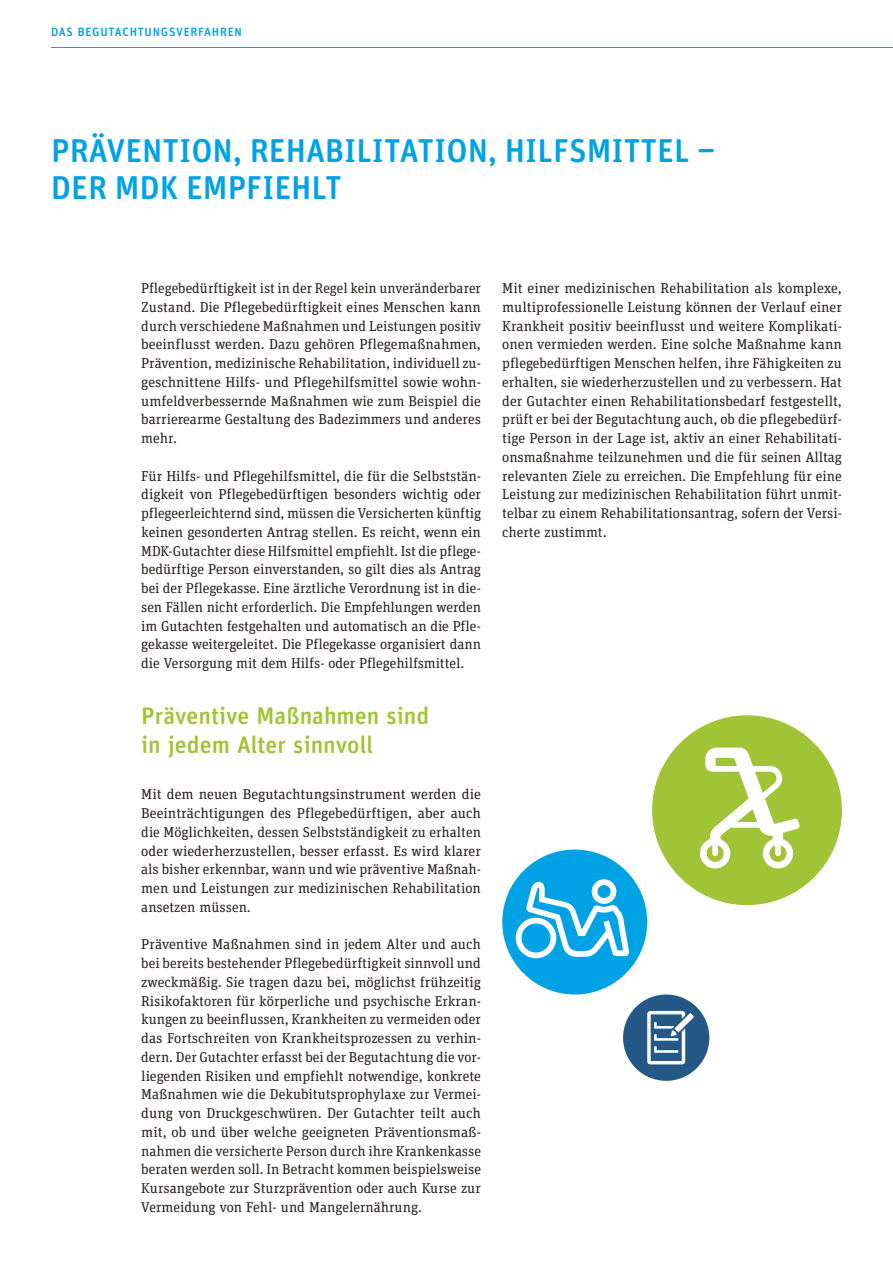
<style>
.page{position:relative;width:893px;height:1263px;background:#fff}
.page>*{position:absolute;margin:0;border:0;box-sizing:border-box;transform-origin:0 0}
.t1{font:500 33px/37.5px "Unit Rounded OT";color:#00a2e6}
.t2{font:500 24px/28.2px "Unit Rounded OT";color:#a1c436}
.t3{font:14.25px/18.8px "Unit Slab OT";color:#29211a;text-align:justify}
.t4{font:500 12px "Unit Rounded OT";letter-spacing:.06em;color:#00a2e6}
</style>
<div class="page">
<hr style="left:51px;top:47px;width:842px;height:1px;background:#00a2e6">
<svg style="left:502px;top:715px;width:340px;height:366px"></svg>
<p class="t4" style="left:51px;top:24px;width:192px">DAS BEGUTACHTUNGSVERFAHREN</p>
<h1 class="t1" style="left:51px;top:131px;width:666px">PRÄVENTION, REHABILITATION, HILFSMITTEL –<br>DER MDK EMPFIEHLT</h1>
<p class="t3" style="left:141px;top:279px;width:341px">Pflegebedürftigkeit ist in der Regel kein unveränderbarer Zustand. Die Pflegebedürftigkeit eines Menschen kann durch verschiedene Maßnahmen und Leistungen positiv beeinflusst werden. Dazu gehören Pflegemaßnahmen, Prävention, medizinische Rehabilitation, individuell zu&shy;geschnittene Hilfs- und Pflegehilfsmittel sowie wohn&shy;umfeldverbessernde Maßnahmen wie zum Beispiel die barrierearme Gestaltung des Badezimmers und anderes mehr.</p>
<p class="t3" style="left:141px;top:466px;width:341px">Für Hilfs- und Pflegehilfsmittel, die für die Selbststän&shy;digkeit von Pflegebedürftigen besonders wichtig oder pflegeerleichternd sind, müssen die Versicherten künftig keinen gesonderten Antrag stellen. Es reicht, wenn ein MDK-Gutachter diese Hilfsmittel empfiehlt. Ist die pflege&shy;bedürftige Person einverstanden, so gilt dies als Antrag bei der Pflegekasse. Eine ärztliche Verordnung ist in die&shy;sen Fällen nicht erforderlich. Die Empfehlungen werden im Gutachten festgehalten und automatisch an die Pfle&shy;gekasse weitergeleitet. Die Pflegekasse organisiert dann die Versorgung mit dem Hilfs- oder Pflegehilfsmittel.</p>
<h2 class="t2" style="left:141px;top:702px;width:289px">Präventive Maßnahmen sind in jedem Alter sinnvoll</h2>
<p class="t3" style="left:141px;top:785px;width:341px">Mit dem neuen Begutachtungsinstrument werden die Beeinträchtigungen des Pflegebedürftigen, aber auch die Möglichkeiten, dessen Selbstständigkeit zu erhalten oder wiederherzustellen, besser erfasst. Es wird klarer als bisher erkennbar, wann und wie präventive Maßnah&shy;men und Leistungen zur medizinischen Rehabilitation ansetzen müssen.</p>
<p class="t3" style="left:141px;top:935px;width:341px">Präventive Maßnahmen sind in jedem Alter und auch bei bereits bestehender Pflegebedürftigkeit sinnvoll und zweckmäßig. Sie tragen dazu bei, möglichst frühzeitig Risikofaktoren für körperliche und psychische Erkran&shy;kungen zu beeinflussen, Krankheiten zu vermeiden oder das Fortschreiten von Krankheitsprozessen zu verhin&shy;dern. Der Gutachter erfasst bei der Begutachtung die vor&shy;liegenden Risiken und empfiehlt notwendige, konkrete Maßnahmen wie die Dekubitutsprophylaxe zur Vermei&shy;dung von Druckgeschwüren. Der Gutachter teilt auch mit, ob und über welche geeigneten Präventionsmaß&shy;nahmen die versicherte Person durch ihre Krankenkasse beraten werden soll. In Betracht kommen beispielsweise Kursangebote zur Sturzprävention oder auch Kurse zur Vermeidung von Fehl- und Mangelernährung.</p>
<p class="t3" style="left:502px;top:279px;width:341px">Mit einer medizinischen Rehabilitation als komplexe, multiprofessionelle Leistung können der Verlauf einer Krankheit positiv beeinflusst und weitere Komplikati&shy;onen vermieden werden. Eine solche Maßnahme kann pflegebedürftigen Menschen helfen, ihre Fähigkeiten zu erhalten, sie wiederherzustellen und zu verbessern. Hat der Gutachter einen Rehabilitationsbedarf festgestellt, prüft er bei der Begutachtung auch, ob die pflegebedürf&shy;tige Person in der Lage ist, aktiv an einer Rehabilitati&shy;onsmaßnahme teilzunehmen und die für seinen Alltag relevanten Ziele zu erreichen. Die Empfehlung für eine Leistung zur medizinischen Rehabilitation führt unmit&shy;telbar zu einem Rehabilitationsantrag, sofern der Versi&shy;cherte zustimmt.</p>
</div>
